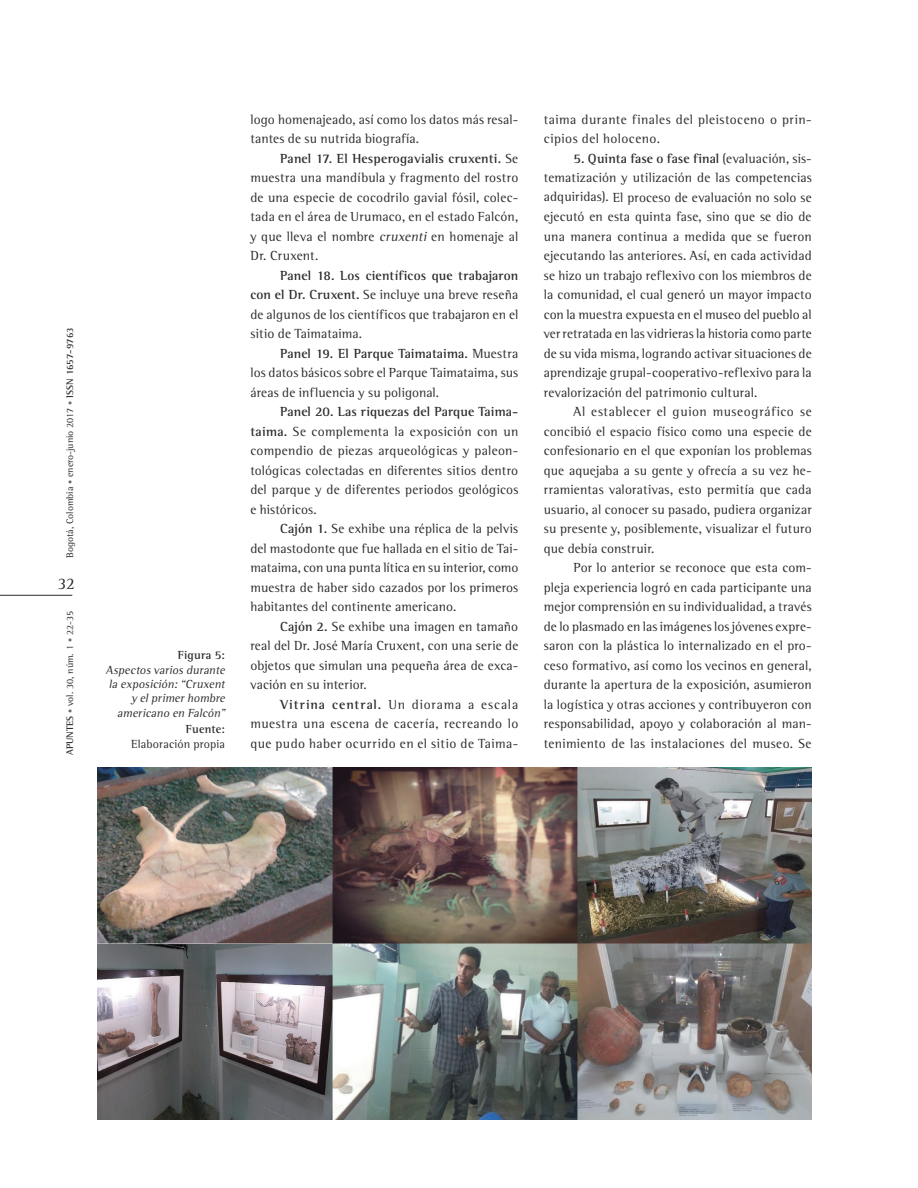
<style>
.page{position:relative;width:918px;height:1188px;background:#fff}
.page>*{position:absolute;margin:0;border:0;box-sizing:border-box;transform-origin:0 0}
.t1{font:16.5px "Agfa Rotis Semi Serif";color:#2b2a2d}
.t2{font:13.5px/19.5px "Agfa Rotis Semi Serif";letter-spacing:.01em;color:#2b2a2d;text-align:justify}
.t3{font:13.5px/19.5px "Agfa Rotis Semi Serif";letter-spacing:.035em;color:#2b2a2d}
.t4{font:italic 12px/14.4px "Agfa Rotis Semi Serif";color:#2b2a2d;text-align:right}
.t5{font:12px "Agfa Rotis Semi Serif";letter-spacing:.01em;color:#2b2a2d}
.t6{font:700 12px "Agfa Rotis Semi Serif";letter-spacing:.01em;color:#2b2a2d}
.t7{font:9.75px "Agfa Rotis Semi Serif";color:#2b2a2d}
.s1{font-size:8.25px;color:#676a70}
.s2{font-weight:700}
.s3{font-style:italic}
</style>
<div class="page">
<hr style="left:0;top:595px;width:72px;height:1px;background:#2b2a2d">
<img style="left:98px;top:767px;width:714px;height:353px">
<p class="t7" style="left:64px;top:558px;width:232px;rotate:-90deg">Bogotá, Colombia <span class="s1">•</span> enero-junio 2017 <span class="s1">•</span> <span class="s2">ISSN 1657-9763</span></p>
<p class="t1" style="left:58px;top:574px;width:18px">32</p>
<p class="t7" style="left:64px;top:755px;width:145px;rotate:-90deg"><span class="s2">APUNTES</span> <span class="s1">•</span> vol. 30, núm. 1 <span class="s1">•</span> 22-35</p>
<p class="t6" style="left:178px;top:648px;width:49px">Figura 5:</p>
<p class="t4" style="left:106px;top:662px;width:123px">Aspectosvariosdurante la exposición:“Cruxent y elprimerhombre americano en Falcón”</p>
<p class="t6" style="left:186px;top:722px;width:41px">Fuente:</p>
<p class="t5" style="left:131px;top:737px;width:95px">Elaboración propia</p>
<p class="t2" style="left:250px;top:109px;width:269px">logo homenajeado, así como los datos más resal&shy;tantes de su nutrida biografía.</p>
<p class="t2" style="left:250px;top:148px;width:269px;text-indent:30px"><span class="s2">Panel 17. El Hesperogavialis cruxenti.</span> Se muestra una mandíbula y fragmento del rostro de una especie de cocodrilo gavial fósil, colec&shy;tada en el área de Urumaco, en el estado Falcón, y que lleva el nombre <span class="s3">cruxenti</span> en homenaje al Dr. Cruxent.</p>
<p class="t2" style="left:250px;top:265px;width:269px;text-indent:30px"><span class="s2">Panel 18. Los científicos que trabajaron con el Dr. Cruxent.</span> Se incluye una breve reseña de algunos de los científicos que trabajaron en el sitio de Taimataima.</p>
<p class="t2" style="left:250px;top:343px;width:269px;text-indent:30px"><span class="s2">Panel 19. El Parque Taimataima.</span> Muestra los datos básicos sobre el Parque Taimataima, sus áreas de influencia y su poligonal.</p>
<p class="t2" style="left:250px;top:402px;width:269px;text-indent:30px"><span class="s2">Panel 20. Las riquezas del Parque Taima&shy;taima.</span> Se complementa la exposición con un compendio de piezas arqueológicas y paleon&shy;tológicas colectadas en diferentes sitios dentro del parque y de diferentes periodos geológicos e históricos.</p>
<p class="t2" style="left:250px;top:519px;width:269px;text-indent:30px"><span class="s2">Cajón 1.</span> Se exhibe una réplica de la pelvis del mastodonte que fue hallada en el sitio de Tai&shy;mataima, con una punta lítica en su interior, como muestra de haber sido cazados por los primeros habitantes del continente americano.</p>
<p class="t2" style="left:250px;top:616px;width:269px;text-indent:30px"><span class="s2">Cajón 2.</span> Se exhibe una imagen en tamaño real del Dr. José María Cruxent, con una serie de objetos que simulan una pequeña área de exca&shy;vación en su interior.</p>
<p class="t2" style="left:250px;top:694px;width:269px;text-indent:30px"><span class="s2">Vitrina central.</span> Un diorama a escala muestra una escena de cacería, recreando lo que pudo haber ocurrido en el sitio de Taima-</p>
<p class="t3" style="left:544px;top:109px;width:269px">taima durante finales del pleistoceno o prin&shy;cipios del holoceno.</p>
<p class="t2" style="left:544px;top:148px;width:269px;text-indent:30px"><span class="s2">5. Quinta fase o fase final</span> (evaluación, sis&shy;tematización y utilización de las competencias adquiridas). El proceso de evaluación no solo se ejecutó en esta quinta fase, sino que se dio de una manera continua a medida que se fueron ejecutando las anteriores. Así, en cada actividad se hizo un trabajo reflexivo con los miembros de la comunidad, el cual generó un mayor impacto con la muestra expuesta en el museo del pueblo al ver retratada en las vidrieras la historia como parte de su vida misma, logrando activar situaciones de aprendizaje grupal-cooperativo-reflexivo para la revalorización del patrimonio cultural.</p>
<p class="t2" style="left:544px;top:402px;width:269px;text-indent:30px">Al establecer el guion museográfico se concibió el espacio físico como una especie de confesionario en el que exponían los problemas que aquejaba a su gente y ofrecía a su vez he&shy;rramientas valorativas, esto permitía que cada usuario, al conocer su pasado, pudiera organizar su presente y, posiblemente, visualizar el futuro que debía construir.</p>
<p class="t2" style="left:544px;top:558px;width:269px;text-indent:30px">Por lo anterior se reconoce que esta com&shy;pleja experiencia logró en cada participante una mejor comprensión en su individualidad, a través de lo plasmado en las imágenes los jóvenes expre&shy;saron con la plástica lo internalizado en el pro&shy;ceso formativo, así como los vecinos en general, durante la apertura de la exposición, asumieron la logística y otras acciones y contribuyeron con responsabilidad, apoyo y colaboración al man&shy;tenimiento de las instalaciones del museo. Se</p>
</div>
